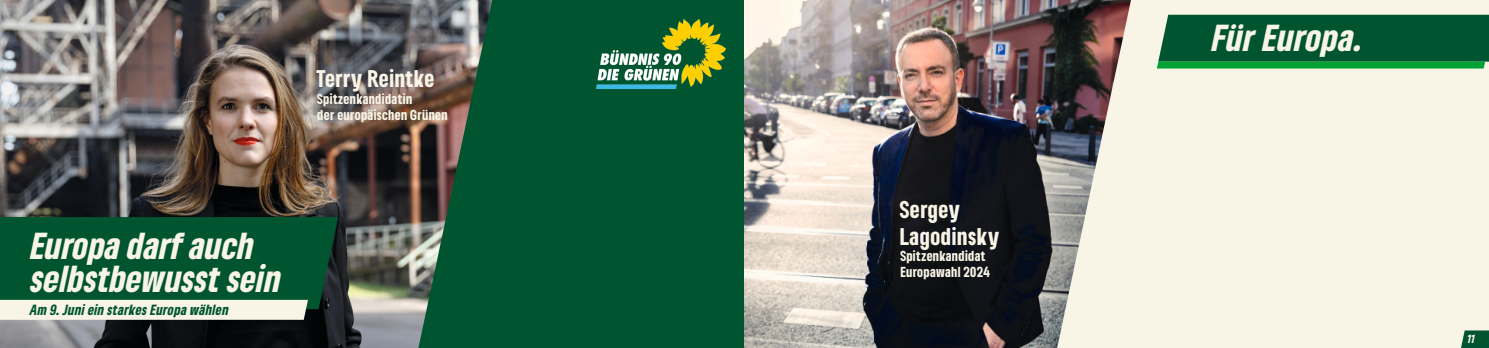
<style>
.page{position:relative;width:1489px;height:348px;background:#fff}
.page>*{position:absolute;margin:0;border:0;box-sizing:border-box;transform-origin:0 0}
.t1{font:italic 900 condensed 35px "Gruene Type";letter-spacing:.005em;color:#f8f4e6}
.Listenplatz_groß__3er_Modul{font:italic 900 condensed 22.5px "Gruene Type";letter-spacing:.02em;color:#f8f4e6}
.Subheadline__nur_auf_Balken__Tanne{font:italic 900 condensed 13.75px "Gruene Type";letter-spacing:.025em;color:#005530}
.Listenplatz_groß__3er_Modul-2{font:italic 900 condensed 13.5px "Gruene Type";letter-spacing:.02em;color:#f8f4e6}
.t2{font:italic 900 condensed 11.25px "Gruene Type";color:#f8f4e6}
</style>
<div class="page">
<div style="left:744px;top:0;width:744px;height:347px;background:#f8f4e6"></div>
<svg style="left:1461px;top:330px;width:27px;height:17px"></svg>
<img style="left:0;top:0;width:418px;height:347px">
<svg style="left:418px;top:0;width:326px;height:347px;background:#0e5736"></svg>
<img style="left:596px;top:19px;width:129px;height:69px">
<div style="left:0;top:217px;width:338px;height:91px;background:#005530"></div>
<div style="left:0;top:299px;width:308px;height:20px;background:#f8f4e6"></div>
<img style="left:744px;top:0;width:313px;height:347px">
<svg style="left:1211px;top:15px;width:277px;height:53px;background:#015e31"></svg>
<svg style="left:1057px;top:0;width:154px;height:347px"></svg>
<p class="Listenplatz_groß__3er_Modul" style="left:318px;top:64px;width:125px">Terry Reintke</p>
<p class="Listenplatz_groß__3er_Modul-2" style="left:318px;top:89px;width:100px">Spitzenkandidatin</p>
<p class="Listenplatz_groß__3er_Modul-2" style="left:318px;top:105px;width:136px">dereuropäischen Grünen</p>
<p class="t1" style="left:31px;top:222px;width:224px">Europa darf auch</p>
<p class="t1" style="left:31px;top:255px;width:252px">selbstbewusst sein</p>
<p class="Subheadline__nur_auf_Balken__Tanne" style="left:30px;top:300px;width:201px">Am 9. Juni ein starkes Europa wählen</p>
<p class="Listenplatz_groß__3er_Modul" style="left:901px;top:194px;width:62px">Sergey</p>
<p class="Listenplatz_groß__3er_Modul" style="left:901px;top:221px;width:101px">Lagodinsky</p>
<p class="Listenplatz_groß__3er_Modul-2" style="left:901px;top:247px;width:90px">Spitzenkandidat</p>
<p class="Listenplatz_groß__3er_Modul-2" style="left:901px;top:263px;width:95px">Europawahl 2024</p>
<p class="t1" style="left:1212px;top:14px;width:152px">Für Europa.</p>
<p class="t2" style="left:1467px;top:331px;width:8px">11</p>
</div>
